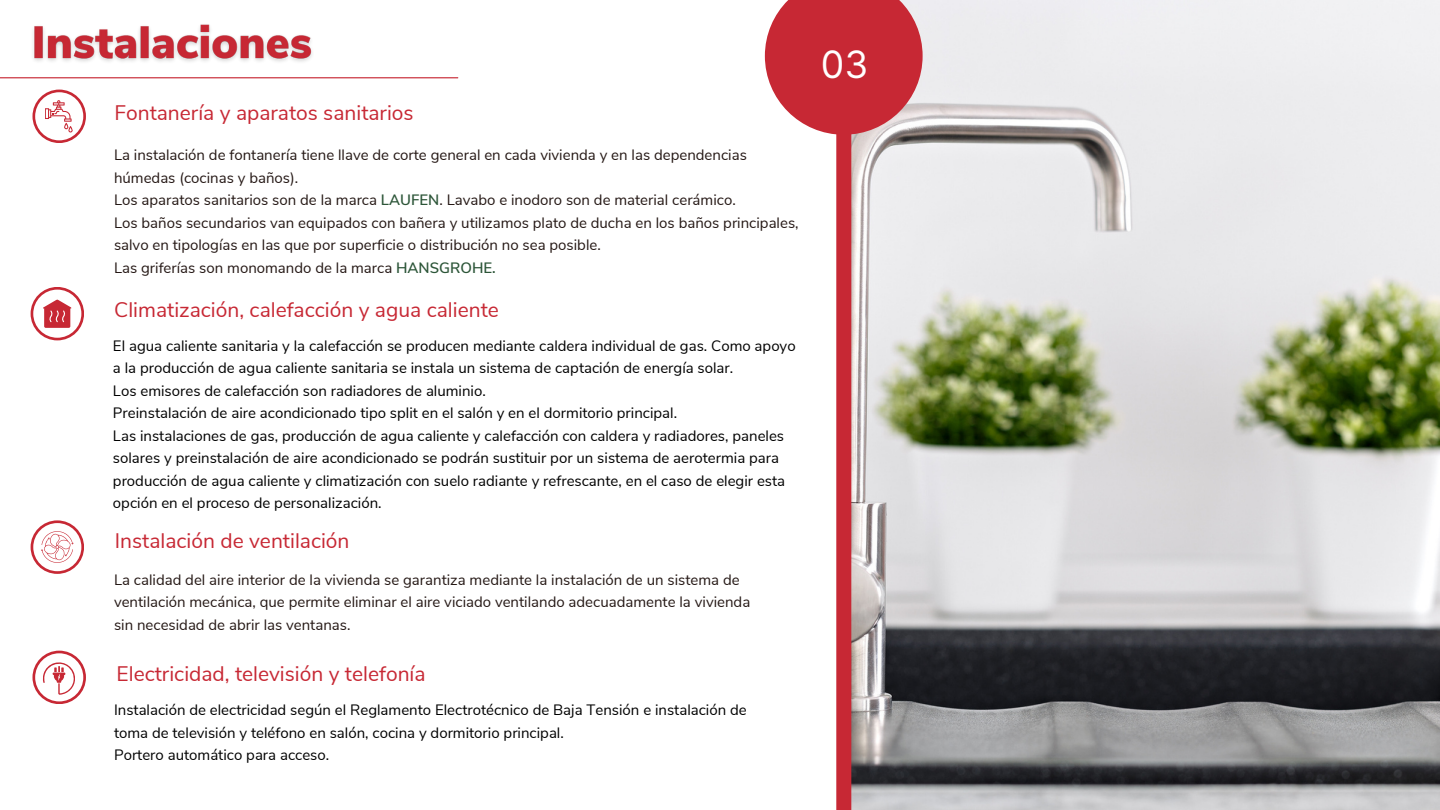
<style>
.page{position:relative;width:1440px;height:810px;background:#fff}
.page>*{position:absolute;margin:0;border:0;box-sizing:border-box;transform-origin:0 0}
.t1{font:37.7px "Inter";color:#fff}
.t2{font:21px "Nunito Sans";color:#c72834}
.t3{font:15px/22.5px "Nunito Sans";color:#000}
.t4{font:15px/22.5px "Nunito Sans";color:#251815}
.s1{font-weight:600;color:#2c5538}
</style>
<div class="page">
<img style="left:851px;top:0;width:589px;height:810px">
<hr style="left:0;top:77px;width:458px;height:1px;background:#c72834">
<svg style="left:31px;top:287px;width:53px;height:53px"></svg>
<svg style="left:31px;top:520px;width:53px;height:54px"></svg>
<svg style="left:32px;top:651px;width:54px;height:53px"></svg>
<svg style="left:32px;top:90px;width:54px;height:53px"></svg>
<div style="left:836px;top:0;width:15px;height:810px;background:#c72834"></div>
<svg style="left:765px;top:0;width:158px;height:135px"></svg>
<img style="left:25px;top:24px;width:295px;height:55px">
<h2 class="t2" style="left:114px;top:99px;width:301px">Fontanería y aparatos sanitarios</h2>
<p class="t4" style="left:114px;top:144px;width:686px">La instalación de fontanería tiene llave de corte general en cada vivienda y en las dependencias húmedas (cocinas y baños).<br>Los aparatos sanitarios son de la marca <span class="s1">LAUFEN</span>. Lavabo e inodoro son de material cerámico.<br>Los baños secundarios van equipados con bañera y utilizamos plato de ducha en los baños principales, salvo en tipologías en las que por superficie o distribución no sea posible.<br>Las griferías son monomando de la marca <span class="s1">HANSGROHE.</span></p>
<h2 class="t2" style="left:114px;top:296px;width:386px">Climatización, calefacción y agua caliente</h2>
<p class="t3" style="left:113px;top:335px;width:684px">El agua caliente sanitaria y la calefacción se producen mediante caldera individual de gas. Como apoyo a la producción de agua caliente sanitaria se instala un sistema de captación de energía solar.<br>Los emisores de calefacción son radiadores de aluminio.<br>Preinstalación de aire acondicionado tipo split en el salón y en el dormitorio principal.<br>Las instalaciones de gas, producción de agua caliente y calefacción con caldera y radiadores, paneles solares y preinstalación de aire acondicionado se podrán sustituir por un sistema de aerotermia para producción de agua caliente y climatización con suelo radiante y refrescante, en el caso de elegir esta opción en el proceso de personalización.</p>
<h2 class="t2" style="left:115px;top:526px;width:236px">Instalación de ventilación</h2>
<p class="t4" style="left:114px;top:569px;width:638px">La calidad del aire interior de la vivienda se garantiza mediante la instalación de un sistema de ventilación mecánica, que permite eliminar el aire viciado ventilando adecuadamente la vivienda sin necesidad de abrir las ventanas.</p>
<h2 class="t2" style="left:117px;top:660px;width:310px">Electricidad, televisión y telefonía</h2>
<p class="t3" style="left:114px;top:699px;width:634px">Instalación de electricidad según el Reglamento Electrotécnico de Baja Tensión e instalación de toma de televisión y teléfono en salón, cocina y dormitorio principal.<br>Portero automático para acceso.</p>
<h1 class="t1" style="left:821px;top:42px;width:49px">03</h1>
</div>
